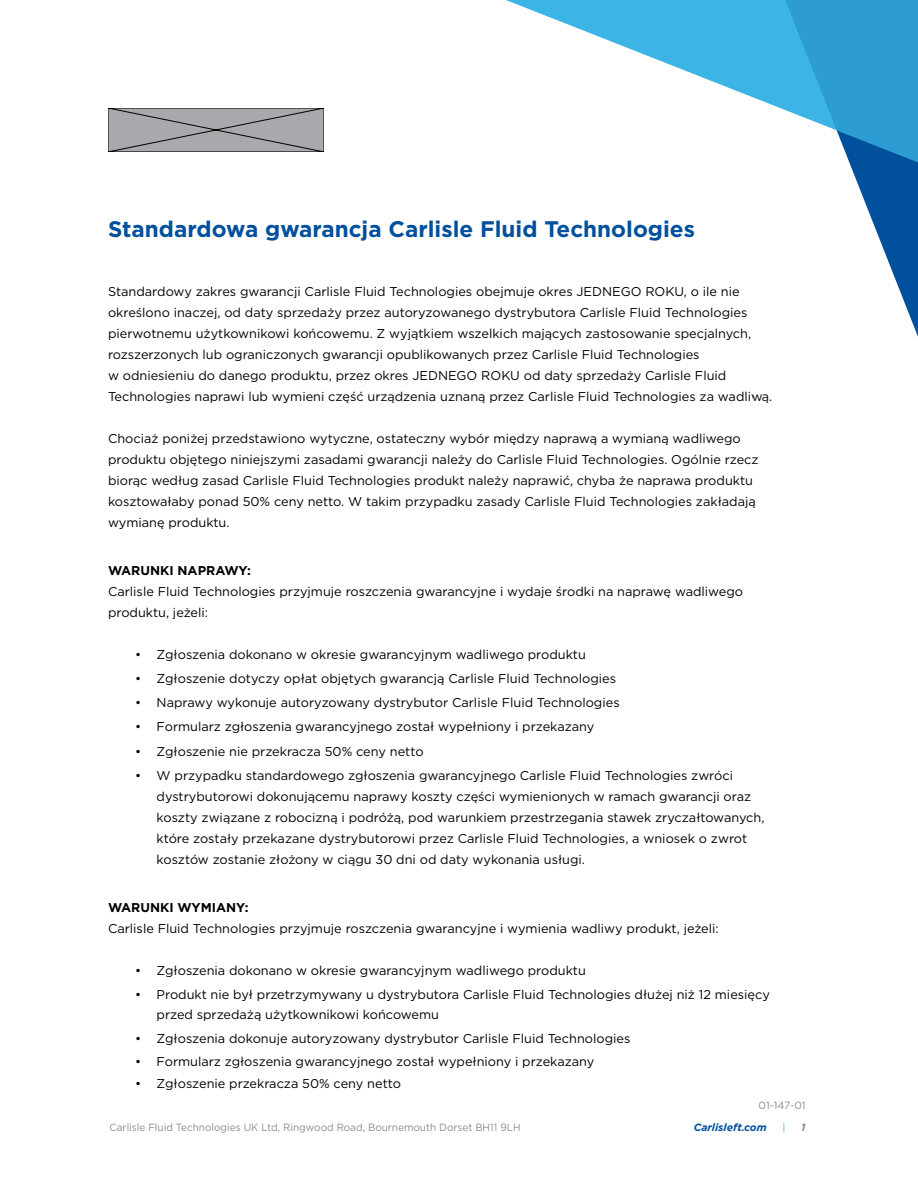
<style>
.page{position:relative;width:918px;height:1188px;background:#fff}
.page>*{position:absolute;margin:0;border:0;box-sizing:border-box;transform-origin:0 0}
.t1{font:700 22.5px "Gotham";color:#00509e}
.t2{font:12.75px/21px "Gotham";color:#000}
.t3{font:700 12.75px "Gotham";color:#000}
.t4{font:10.5px "Gotham";color:#898d90;scale:.95 1}
.t5{font:italic 700 10.5px "Gotham";color:#00509e}
.t6{font:10.5px "Gotham";color:#898d90}
.t7{font:10.5px "Gotham";color:#3cb4e5;scale:.95 1}
.t8{font:italic 700 10.5px "Gotham";color:#898d90}
</style>
<div class="page">
<svg style="left:108px;top:108px;width:216px;height:44px;background:#9a9c9f"></svg>
<svg style="left:506px;top:0;width:248px;height:98px"></svg>
<svg style="left:754px;top:0;width:164px;height:337px"></svg>
<svg style="left:785px;top:0;width:133px;height:170px;background:#46a6d6"></svg>
<h1 class="t1" style="left:108px;top:214px;width:589px">Standardowa gwarancja Carlisle Fluid Technologies</h1>
<p class="t2" style="left:108px;top:280px;width:666px">Standardowy zakres gwarancji Carlisle Fluid Technologies obejmuje okres JEDNEGO ROKU, o ile nie określono inaczej, od daty sprzedaży przez autoryzowanego dystrybutora Carlisle Fluid Technologies pierwotnemu użytkownikowi końcowemu. Z wyjątkiem wszelkich mających zastosowanie specjalnych, rozszerzonych lub ograniczonych gwarancji opublikowanych przez Carlisle Fluid Technologies<br>w odniesieniu do danego produktu, przez okres JEDNEGO ROKU od daty sprzedaży Carlisle Fluid Technologies naprawi lub wymieni część urządzenia uznaną przez Carlisle Fluid Technologies za wadliwą.</p>
<p class="t2" style="left:108px;top:427px;width:652px">Chociaż poniżej przedstawiono wytyczne, ostateczny wybór między naprawą a wymianą wadliwego produktu objętego niniejszymi zasadami gwarancji należy do Carlisle Fluid Technologies. Ogólnie rzecz biorąc według zasad Carlisle Fluid Technologies produkt należy naprawić, chyba że naprawa produktu kosztowałaby ponad 50% ceny netto. W takim przypadku zasady Carlisle Fluid Technologies zakładają wymianę produktu.</p>
<p class="t3" style="left:108px;top:562px;width:144px">WARUNKI NAPRAWY:</p>
<p class="t2" style="left:108px;top:580px;width:637px">Carlisle Fluid Technologies przyjmuje roszczenia gwarancyjne i wydaje środki na naprawę wadliwego produktu, jeżeli:</p>
<p class="t2" style="left:135px;top:643px;width:452px">• Zgłoszenia dokonano w okresie gwarancyjnym wadliwego produktu</p>
<p class="t2" style="left:135px;top:668px;width:483px">• Zgłoszenie dotyczy opłat objętych gwarancją Carlisle Fluid Technologies</p>
<p class="t2" style="left:135px;top:692px;width:486px">• Naprawy wykonuje autoryzowany dystrybutor Carlisle Fluid Technologies</p>
<p class="t2" style="left:135px;top:716px;width:461px">• Formularz zgłoszenia gwarancyjnego został wypełniony i przekazany</p>
<p class="t2" style="left:135px;top:740px;width:290px">• Zgłoszenie nie przekracza 50% ceny netto</p>
<p class="t2" style="left:157px;top:765px;width:609px;text-indent:-22px">• W przypadku standardowego zgłoszenia gwarancyjnego Carlisle Fluid Technologies zwróci dystrybutorowi dokonującemu naprawy koszty części wymienionych w ramach gwarancji oraz koszty związane z robocizną i podróżą, pod warunkiem przestrzegania stawek zryczałtowanych, które zostały przekazane dystrybutorowi przez Carlisle Fluid Technologies, a wniosek o zwrot kosztów zostanie złożony w ciągu 30 dni od daty wykonania usługi.</p>
<p class="t3" style="left:108px;top:899px;width:142px">WARUNKI WYMIANY:</p>
<p class="t2" style="left:108px;top:918px;width:612px">Carlisle Fluid Technologies przyjmuje roszczenia gwarancyjne i wymienia wadliwy produkt, jeżeli:</p>
<p class="t2" style="left:135px;top:960px;width:452px">• Zgłoszenia dokonano w okresie gwarancyjnym wadliwego produktu</p>
<p class="t2" style="left:157px;top:985px;width:615px;line-height:19.5px;text-indent:-22px">• Produkt nie był przetrzymywany u dystrybutora Carlisle Fluid Technologies dłużej niż 12 miesięcy przed sprzedażą użytkownikowi końcowemu</p>
<p class="t2" style="left:135px;top:1028px;width:497px">• Zgłoszenia dokonuje autoryzowany dystrybutor Carlisle Fluid Technologies</p>
<p class="t2" style="left:135px;top:1050px;width:461px">• Formularz zgłoszenia gwarancyjnego został wypełniony i przekazany</p>
<p class="t2" style="left:135px;top:1073px;width:268px">• Zgłoszenie przekracza 50% ceny netto</p>
<p class="t4" style="left:110px;top:1121px;width:434px">Carlisle Fluid Technologies UK Ltd, Ringwood Road, Bournemouth Dorset BH11 9LH</p>
<p class="t5" style="left:694px;top:1120px;width:75px">Carlisleft.com</p>
<p class="t7" style="left:782px;top:1121px;width:5px">|</p>
<p class="t8" style="left:801px;top:1120px;width:6px">1</p>
<p class="t6" style="left:759px;top:1099px;width:49px">01-147-01</p>
</div>
